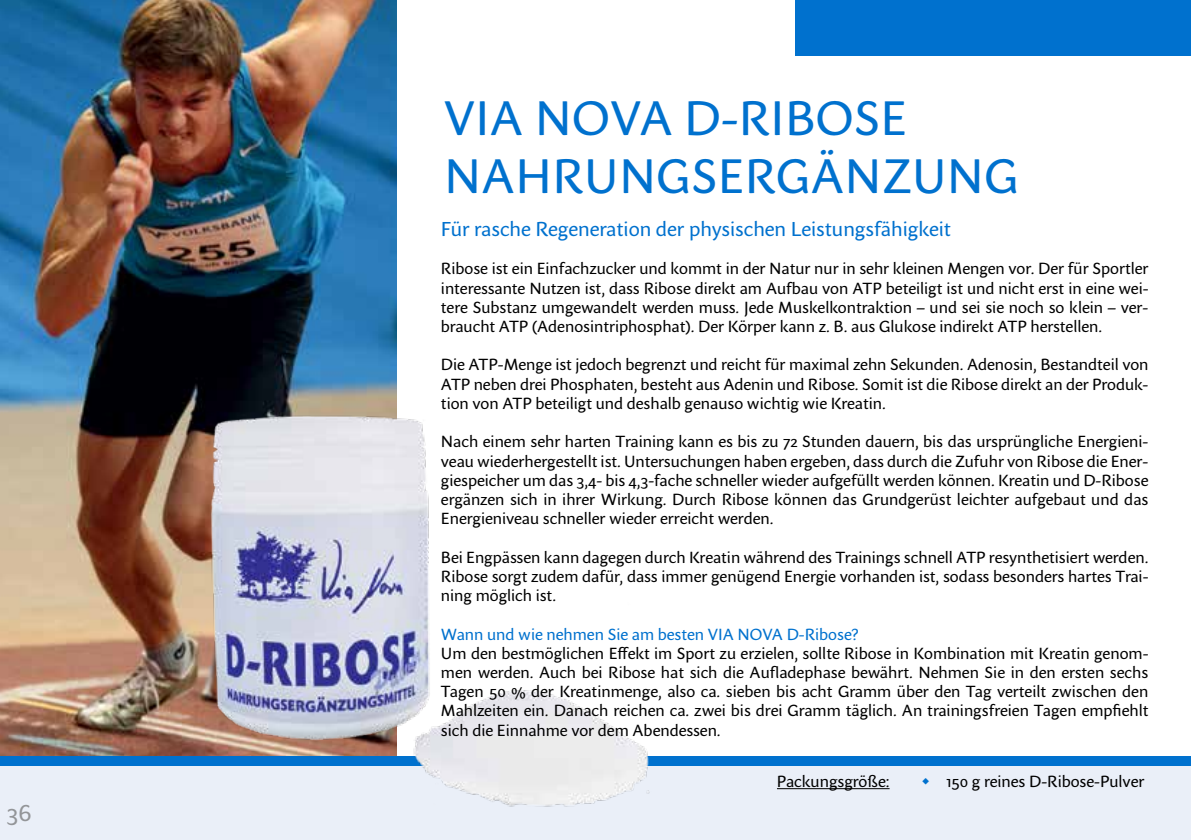
<style>
.page{position:relative;width:1191px;height:840px;background:#fff}
.page>*{position:absolute;margin:0;border:0;box-sizing:border-box;transform-origin:0 0}
.t1{font:48px/57.6px "Sharik Sans";letter-spacing:.01em;color:#0071ce}
.t2{font:24px "Sharik Sans";color:#939598}
.t3{font:20px "Sharik Sans";color:#0071ce}
.t4{font:16px/19.2px "Sharik Sans";color:#000;text-align:justify}
.t5{font:16px "Sharik Sans";color:#0071ce}
</style>
<div class="page">
<div style="left:0;top:755px;width:1191px;height:84px;background:#eaeff8"></div>
<div style="left:795px;top:0;width:396px;height:56px;background:#0071ce"></div>
<div style="left:0;top:755px;width:1191px;height:9px;background:#0071ce"></div>
<img style="left:0;top:0;width:397px;height:755px">
<img style="left:199px;top:412px;width:452px;height:395px">
<hr style="left:777px;top:787px;width:112px;height:1px;background:#000">
<h2 class="t2" style="left:7px;top:795px;width:26px">36</h2>
<h1 class="t1" style="left:444px;top:88px;width:354px">VIA NOVA D-Ribose<br>Nahrungserg</h1>
<h1 class="t1" style="left:811px;top:145px;width:69px">änzung</h1>
<p class="t3" style="left:441px;top:215px;width:511px">Für rasche Regeneration der physischen Leistungsfähigkeit</p>
<p class="t4" style="left:441px;top:258px;width:709px">Ribose ist ein Einfachzucker und kommt in der Natur nur in sehr kleinen Mengen vor. Der für Sportler interessante Nutzen ist, dass Ribose direkt am Aufbau von ATP beteiligt ist und nicht erst in eine wei&shy;tere Substanz umgewandelt werden muss. Jede Muskelkontraktion – und sei sie noch so klein – ver&shy;braucht ATP (Adenosintriphosphat). Der Körper kann z. B. aus Glukose indirekt ATP herstellen.</p>
<p class="t4" style="left:441px;top:354px;width:709px">Die ATP-Menge ist jedoch begrenzt und reicht für maximal zehn Sekunden. Adenosin, Bestandteil von ATP neben drei Phosphaten, besteht aus Adenin und Ribose. Somit ist die Ribose direkt an der Produk&shy;tion von ATP beteiligt und deshalb genauso wichtig wie Kreatin.</p>
<p class="t4" style="left:441px;top:431px;width:709px">Nach einem sehr harten Training kann es bis zu 72 Stunden dauern, bis das ursprüngliche Energieni&shy;veau wiederhergestellt ist. Untersuchungen haben ergeben, dass durch die Zufuhr von Ribose die Ener&shy;giespeicher um das 3,4- bis 4,3-fache schneller wieder aufgefüllt werden können. Kreatin und D-Ribose ergänzen sich in ihrer Wirkung. Durch Ribose können das Grundgerüst leichter aufgebaut und das Energieniveau schneller wieder erreicht werden.</p>
<p class="t4" style="left:441px;top:546px;width:709px">Bei Engpässen kann dagegen durch Kreatin während des Trainings schnell ATP resynthetisiert werden.<br>Ribose sorgt zudem dafür, dass immer genügend Energie vorhanden ist, sodass besonders hartes Trai&shy;ning möglich ist.</p>
<p class="t5" style="left:441px;top:622px;width:419px">Wann und wie nehmen Sie am besten VIA NOVA D-Ribose?</p>
<p class="t4" style="left:441px;top:642px;width:709px">Um den bestmöglichen Effekt im Sport zu erzielen, sollte Ribose in Kombination mit Kreatin genom&shy;men werden. Auch bei Ribose hat sich die Aufladephase bewährt. Nehmen Sie in den ersten sechs Tagen 50 % der Kreatinmenge, also ca. sieben bis acht Gramm über den Tag verteilt zwischen den Mahlzeiten ein. Danach reichen ca. zwei bis drei Gramm täglich. An trainingsfreien Tagen empfiehlt sich die Einnahme vor dem Abendessen.</p>
<p class="t4" style="left:777px;top:771px;width:114px">Packungsgröße:</p>
<p class="t4" style="left:946px;top:771px;width:200px">150 g reines D-Ribose-Pulver</p>
</div>
